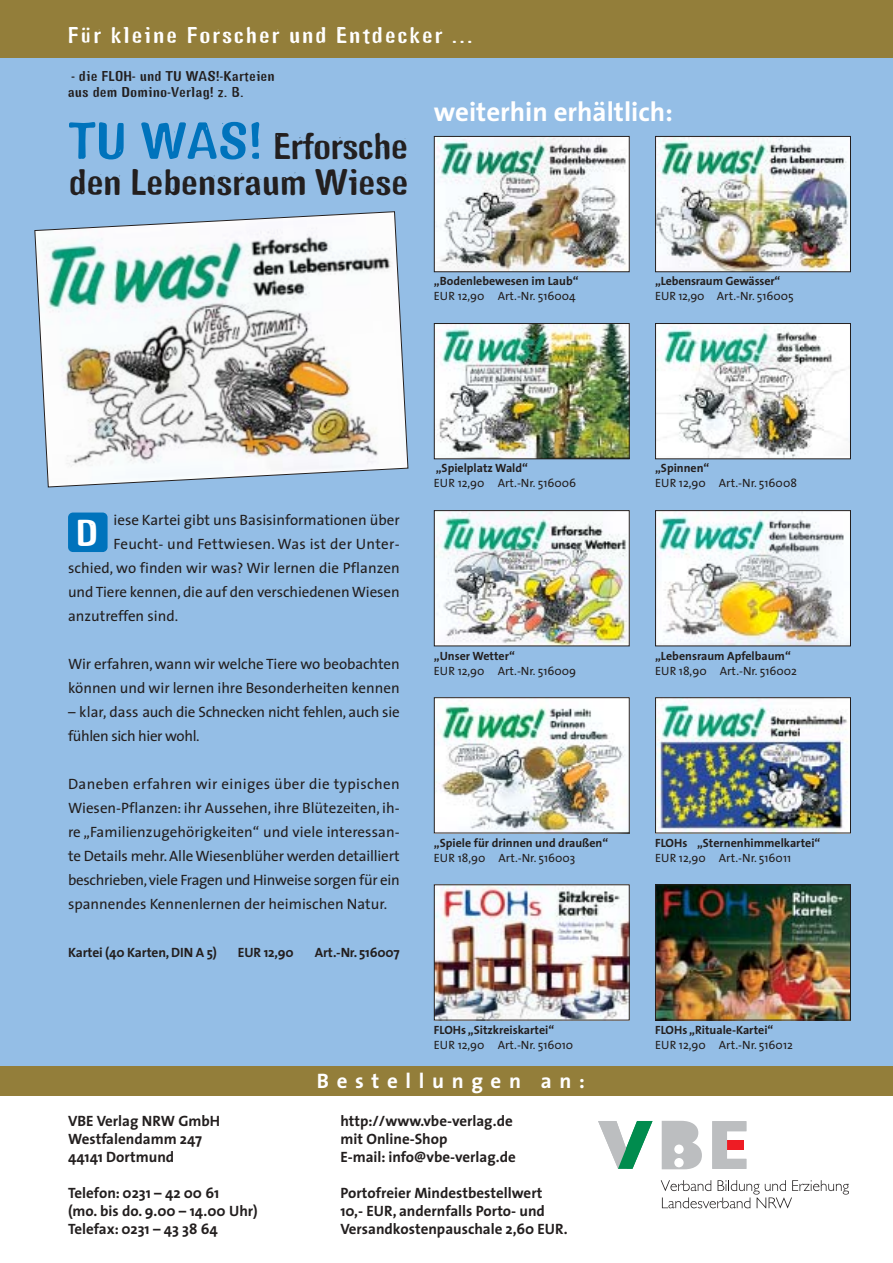
<style>
.page{position:relative;width:893px;height:1263px;background:#fff}
.page>*{position:absolute;margin:0;border:0;box-sizing:border-box;transform-origin:0 0}
.t1{font:700 39.3px "Gagamond";color:#fff}
.t2{font:700 39px/36px "Gagamond";letter-spacing:.01em;color:#231f1f}
.t3{font:700 27px "The Sans";color:#fff}
.t4{font:700 24px "Gagamond";letter-spacing:.1em;color:#fff}
.t5{font:700 21px "The Sans";letter-spacing:.365em;color:#fff}
.t6{font:15px/24px "The Sans";color:#231f1f}
.t7{font:700 15px/18px "The Sans";color:#231f1f}
.t8{font:15px/24px "The Sans";letter-spacing:-.02em;color:#231f1f}
.t9{font:700 15px/16.5px "Gagamond";letter-spacing:.04em;color:#231f1f}
.t10{font:15px "The Sans";letter-spacing:.02em;color:#231f1f}
.t11{font:700 13.5px "The Sans";letter-spacing:-.01em;color:#231f1f}
.t12{font:12px "The Sans";color:#231f1f}
.t13{font:700 12px "The Sans";color:#231f1f}
.s1{font-size:54.75px;color:#0073bc}
</style>
<div class="page">
<div style="left:0;top:0;width:892px;height:1086px;background:#94bee6"></div>
<svg style="left:660px;top:1180px;width:189px;height:28px"></svg>
<svg style="left:661px;top:1121px;width:41px;height:48px"></svg>
<svg style="left:712px;top:1121px;width:34px;height:48px"></svg>
<svg style="left:598px;top:1121px;width:54px;height:48px"></svg>
<div style="left:674px;top:1145px;width:9px;height:9px;background:#fff;border-radius:50%"></div>
<div style="left:674px;top:1158px;width:9px;height:9px;background:#fff;border-radius:50%"></div>
<img style="left:34px;top:211px;width:375px;height:277px">
<img style="left:436px;top:138px;width:191px;height:132px">
<div style="left:434px;top:136px;width:195px;height:136px;border:1px solid #231f1f"></div>
<img style="left:657px;top:325px;width:191px;height:132px">
<div style="left:655px;top:323px;width:195px;height:136px;border:1px solid #231f1f"></div>
<img style="left:657px;top:138px;width:191px;height:132px">
<div style="left:655px;top:136px;width:195px;height:136px;border:1px solid #231f1f"></div>
<img style="left:436px;top:512px;width:191px;height:132px">
<div style="left:434px;top:510px;width:195px;height:136px;border:1px solid #231f1f"></div>
<img style="left:436px;top:325px;width:191px;height:132px">
<div style="left:434px;top:323px;width:195px;height:136px;border:1px solid #231f1f"></div>
<img style="left:657px;top:512px;width:191px;height:132px">
<div style="left:655px;top:510px;width:195px;height:136px;border:1px solid #231f1f"></div>
<img style="left:436px;top:699px;width:191px;height:132px">
<div style="left:434px;top:697px;width:195px;height:136px;border:1px solid #231f1f"></div>
<img style="left:436px;top:886px;width:191px;height:132px">
<img style="left:657px;top:886px;width:191px;height:132px">
<div style="left:655px;top:884px;width:195px;height:136px;border:1px solid #231f1f"></div>
<div style="left:0;top:1066px;width:892px;height:30px;background:#937e3a"></div>
<div style="left:0;top:0;width:892px;height:58px;background:#937e3a"></div>
<img style="left:657px;top:699px;width:191px;height:132px">
<div style="left:655px;top:697px;width:195px;height:136px;border:1px solid #231f1f"></div>
<div style="left:68px;top:513px;width:40px;height:39px;background:#0073bc;border-radius:5px"></div>
<h3 class="t4" style="left:68px;top:26px;width:406px">Für kleine Forscher und Entdecker ...</h3>
<p class="t9" style="left:68px;top:69px;width:208px">- die FLOH- und TU WAS!-Karteien aus dem Domino-Verlag! z. B.</p>
<h2 class="t2" style="left:69px;top:132px;width:340px"><span class="s1">TU WAS!</span> Erforsche den Lebensraum Wiese</h2>
<h3 class="t3" style="left:434px;top:101px;width:240px">weiterhin erhältlich:</h3>
<p class="t13" style="left:434px;top:277px;width:146px">„Bodenlebewesen im Laub“</p>
<p class="t12" style="left:434px;top:292px;width:143px">EUR 12,90 Art.-Nr. 516004</p>
<p class="t13" style="left:655px;top:277px;width:127px">„Lebensraum Gewässer“</p>
<p class="t12" style="left:655px;top:292px;width:140px">EUR 12,90 Art.-Nr. 516005</p>
<p class="t6" style="left:114px;top:509px;width:287px">iese Kartei gibt uns Basisinformationen über</p>
<p class="t10" style="left:114px;top:538px;width:287px">Feucht- und Fettwiesen. Was ist der Unter-</p>
<p class="t6" style="left:68px;top:557px;width:333px">schied, wo finden wir was? Wir lernen die Pflanzen</p>
<p class="t6" style="left:68px;top:581px;width:333px">und Tiere kennen, die auf den verschiedenen Wiesen</p>
<p class="t6" style="left:68px;top:605px;width:112px">anzutreffen sind.</p>
<p class="t6" style="left:68px;top:653px;width:333px">Wir erfahren, wann wir welche Tiere wo beobachten können und wir lernen ihre Besonderheiten kennen</p>
<p class="t8" style="left:68px;top:701px;width:333px">– klar, dass auch die Schnecken nicht fehlen, auch sie fühlen sich hier wohl.</p>
<p class="t6" style="left:68px;top:773px;width:333px;text-align:justify">Daneben erfahren wir einiges über die typischen Wiesen-Pflanzen: ihr Aussehen, ihre Blütezeiten, ih&shy;re „Familienzugehörigkeiten“ und viele interessan&shy;te Details mehr. Alle Wiesenblüher werden detailliert beschrieben, viele Fragen und Hinweise sorgen für ein spannendes Kennenlernen der heimischen Natur.</p>
<p class="t11" style="left:68px;top:947px;width:150px">Kartei (40 Karten, DIN A 5)</p>
<p class="t11" style="left:238px;top:947px;width:57px">EUR 12,90</p>
<p class="t11" style="left:315px;top:947px;width:86px">Art.-Nr. 516007</p>
<h1 class="t1" style="left:77px;top:517px;width:23px">D</h1>
<p class="t13" style="left:436px;top:464px;width:94px">„Spielplatz Wald“</p>
<p class="t12" style="left:434px;top:479px;width:144px">EUR 12,90 Art.-Nr. 516006</p>
<p class="t13" style="left:434px;top:651px;width:82px">„Unser Wetter“</p>
<p class="t12" style="left:434px;top:666px;width:144px">EUR 12,90 Art.-Nr. 516009</p>
<p class="t13" style="left:434px;top:838px;width:176px">„Spiele für drinnen und draußen“</p>
<p class="t12" style="left:434px;top:853px;width:143px">EUR 18,90 Art.-Nr. 516003</p>
<p class="t13" style="left:434px;top:1025px;width:122px">FLOHs „Sitzkreiskartei“</p>
<p class="t12" style="left:434px;top:1040px;width:141px">EUR 12,90 Art.-Nr. 516010</p>
<p class="t13" style="left:655px;top:464px;width:56px">„Spinnen“</p>
<p class="t12" style="left:655px;top:479px;width:143px">EUR 12,90 Art.-Nr. 516008</p>
<p class="t13" style="left:655px;top:651px;width:137px">„Lebensraum Apfelbaum“</p>
<p class="t12" style="left:655px;top:666px;width:143px">EUR 18,90 Art.-Nr. 516002</p>
<p class="t13" style="left:655px;top:838px;width:167px">FLOHs „Sternenhimmelkartei“</p>
<p class="t12" style="left:655px;top:853px;width:137px">EUR 12,90 Art.-Nr. 516011</p>
<p class="t13" style="left:655px;top:1025px;width:120px">FLOHs „Rituale-Kartei“</p>
<p class="t12" style="left:655px;top:1040px;width:139px">EUR 12,90 Art.-Nr. 516012</p>
<p class="t7" style="left:68px;top:1114px;width:154px">VBE Verlag NRW GmbH<br>Westfalendamm 247<br>44141 Dortmund</p>
<p class="t7" style="left:68px;top:1186px;width:191px">Telefon: 0231 – 42 00 61<br>(mo. bis do. 9.00 – 14.00 Uhr)<br>Telefax: 0231 – 43 38 64</p>
<h3 class="t5" style="left:317px;top:1073px;width:270px">Bestellungen an:</h3>
<p class="t7" style="left:340px;top:1114px;width:177px">http://www.vbe-verlag.de mit Online-Shop<br>E-mail: info@vbe-verlag.de</p>
<p class="t7" style="left:340px;top:1186px;width:229px">Portofreier Mindestbestellwert<br>10,- EUR, andernfalls Porto- und<br>Versandkostenpauschale 2,60 EUR.</p>
</div>
